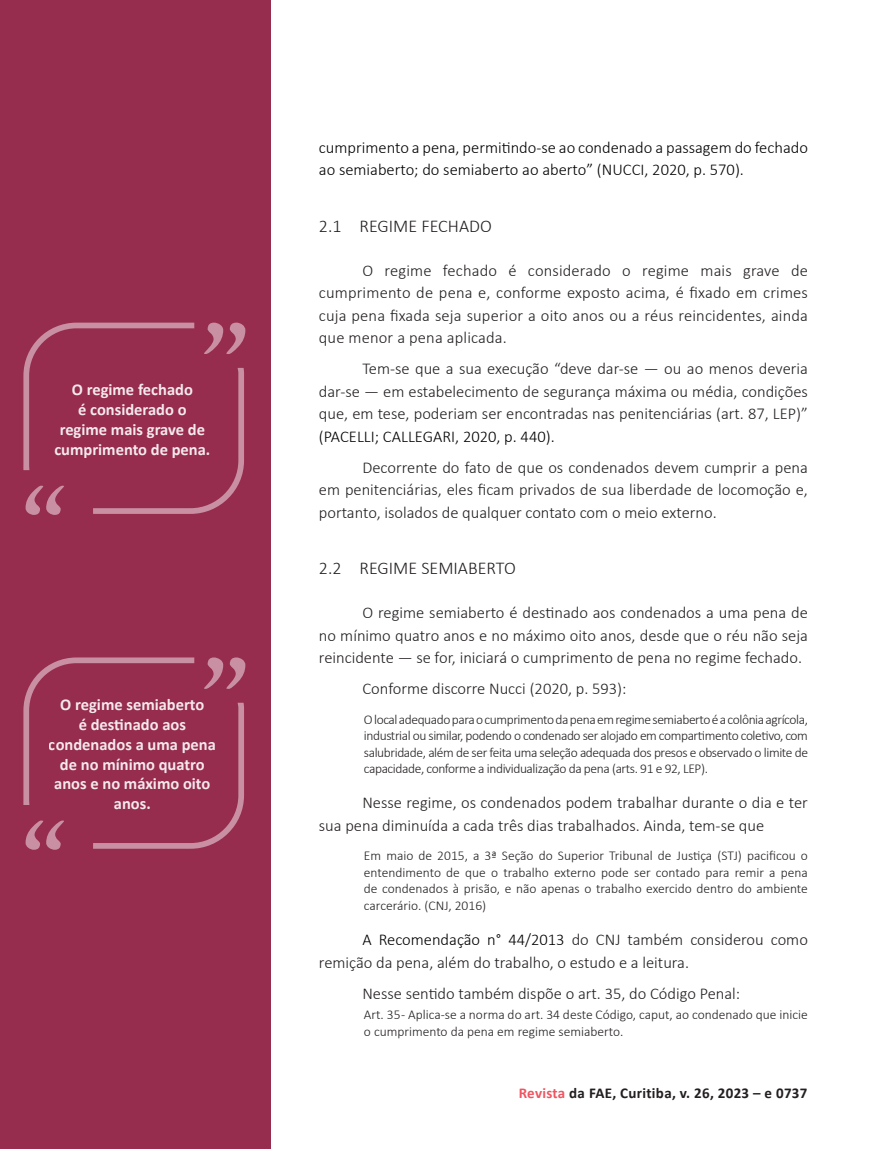
<style>
.page{position:relative;width:893px;height:1149px;background:#fff}
.page>*{position:absolute;margin:0;border:0;box-sizing:border-box;transform-origin:0 0}
.T2{font:300 18px "Calibri";color:#231f20}
.Texto_PN{font:300 16.5px/22.5px "Calibri";color:#231f20;text-align:justify}
.t1{font:700 16.5px/19.8px "Calibri";color:#fff;text-align:center}
.Texto_PN-2{font:300 16.5px/22.5px "Calibri";color:#000}
.t2{font:700 15px "Calibri";letter-spacing:.02em;color:#231f20}
.Citação{font:300 13.5px/16.5px "Calibri";color:#231f20;text-align:justify}
.s1{color:#000}
.s2{color:#ef5561}
</style>
<div class="page">
<div style="left:0;top:0;width:270px;height:1148px;background:#962c4e"></div>
<svg style="left:23px;top:322px;width:222px;height:192px"></svg>
<svg style="left:23px;top:657px;width:222px;height:192px"></svg>
<p class="t1" style="left:54px;top:379px;width:158px">O regime fechado<br>é considerado o regime mais grave de cumprimento de pena.</p>
<p class="t1" style="left:49px;top:694px;width:168px">O regime semiaberto<br>é destinado aos condenados a uma pena de no mínimo quatro anos e no máximo oito anos.</p>
<p class="Texto_PN-2" style="left:319px;top:136px;width:490px">cumprimento a pena, permitindo-se ao condenado a passagem do fechado ao semiaberto; do semiaberto ao aberto” (NUCCI, 2020, p. 570).</p>
<p class="T2" style="left:319px;top:215px;width:174px">2.1 REGIME FECHADO</p>
<p class="Texto_PN" style="left:319px;top:259px;width:491px;text-indent:44px">O regime fechado é considerado o regime mais grave de cumprimento de pena e, conforme exposto acima, é fixado em crimes cuja pena fixada seja superior a oito anos ou a réus reincidentes, ainda que menor a pena aplicada.</p>
<p class="Texto_PN" style="left:319px;top:357px;width:490px;text-indent:44px">Tem-se que a sua execução “deve dar-se — ou ao menos deveria dar-se — em estabelecimento de segurança máxima ou média, condições que, em tese, poderiam ser encontradas nas penitenciárias (art. 87, LEP)” <span class="s1">(PACELLI; CALLEGARI, 2020, p. 440).</span></p>
<p class="Texto_PN" style="left:319px;top:456px;width:490px;text-indent:44px">Decorrente do fato de que os condenados devem cumprir a pena em penitenciárias, eles ficam privados de sua liberdade de locomoção e, portanto, isolados de qualquer contato com o meio externo.</p>
<p class="T2" style="left:319px;top:557px;width:198px">2.2 REGIME SEMIABERTO</p>
<p class="Texto_PN" style="left:319px;top:601px;width:490px;text-indent:44px">O regime semiaberto é destinado aos condenados a uma pena de no mínimo quatro anos e no máximo oito anos, desde que o réu não seja reincidente — se for, iniciará o cumprimento de pena no regime fechado.</p>
<p class="Texto_PN" style="left:362px;top:677px;width:266px">Conforme discorre Nucci (2020, p. 593):</p>
<p class="Citação" style="left:364px;top:710px;width:446px">O local adequado para o cumprimento da pena em regime semiaberto é a colônia agrícola, industrial ou similar, podendo o condenado ser alojado em compartimento coletivo, com salubridade, além de ser feita uma seleção adequada dos presos e observado o limite de capacidade, conforme a individualização da pena (arts. 91 e 92, LEP).</p>
<p class="Texto_PN" style="left:319px;top:791px;width:490px;text-indent:44px">Nesse regime, os condenados podem trabalhar durante o dia e ter sua pena diminuída a cada três dias trabalhados. Ainda, tem-se que</p>
<p class="Citação" style="left:364px;top:847px;width:445px">Em maio de 2015, a 3ª Seção do Superior Tribunal de Justiça (STJ) pacificou o entendimento de que o trabalho externo pode ser contado para remir a pena de condenados à prisão, e não apenas o trabalho exercido dentro do ambiente carcerário. (CNJ, 2016)</p>
<p class="Texto_PN" style="left:319px;top:927px;width:490px;text-indent:44px"><span class="s1">A Recomendação n° 44/2013</span> do CNJ também considerou como remição da pena, além do trabalho, o estudo e a leitura.</p>
<p class="Texto_PN" style="left:362px;top:981px;width:379px">Nesse sentido também dispõe o art. 35, do Código Penal:</p>
<p class="Citação" style="left:364px;top:1006px;width:445px">Art. 35 - Aplica-se a norma do art. 34 deste Código, caput, ao condenado que inicie o cumprimento da pena em regime semiaberto.</p>
<p class="t2" style="left:519px;top:1081px;width:290px"><span class="s2">Revista</span> da FAE, Curitiba, v. 26, 2023 – e 0737</p>
</div>
